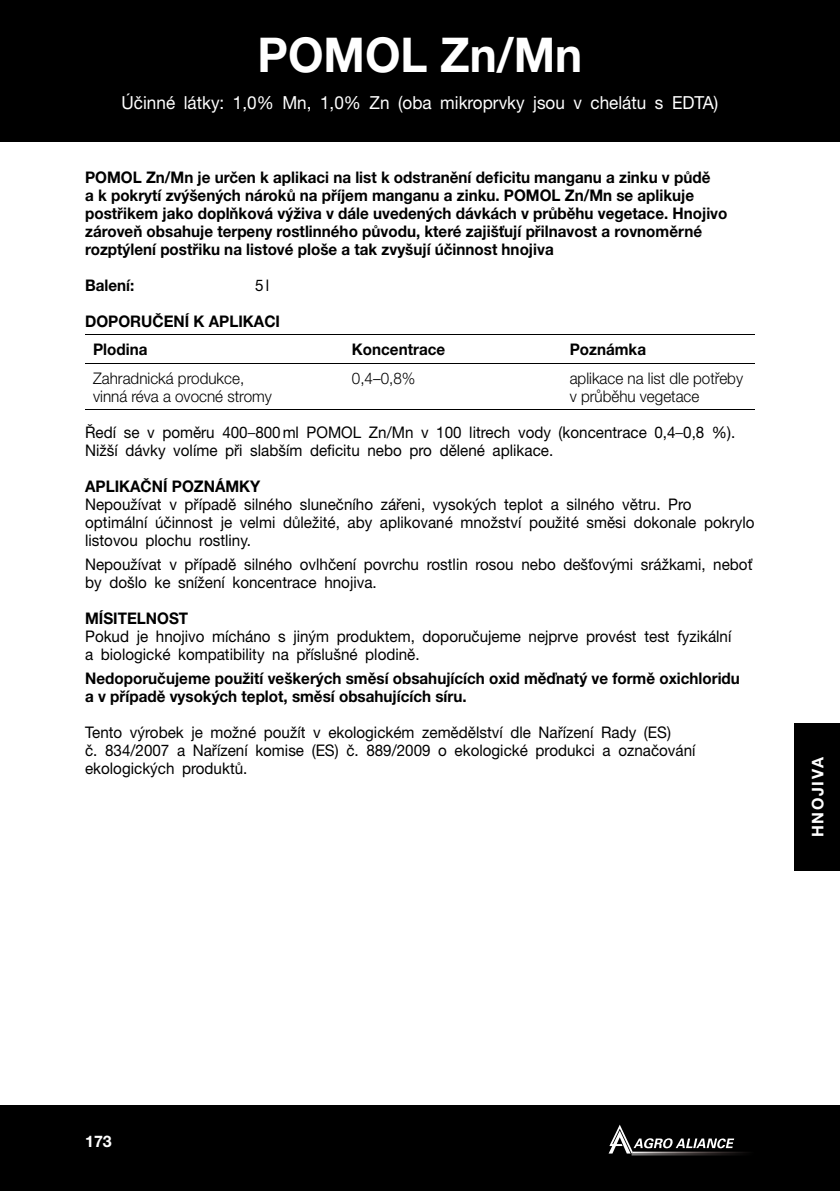
<style>
.page{position:relative;width:840px;height:1191px;background:#fff}
.page>*{position:absolute;margin:0;border:0;box-sizing:border-box;transform-origin:0 0}
.t1{font:700 48px "Helvetica Neue CE";color:#fff;scale:.95 1}
.t2{font:18px "Helvetica Neue CE";color:#fff;scale:.95 1}
.t3{font:16px/18px "Helvetica Neue CE";color:#000;scale:.95 1}
.t4{font:700 16px/18px "Helvetica Neue CE";color:#000;scale:.95 1}
.t5{font:300 16px/18px "Helvetica Neue CE";color:#000;scale:.95 1}
.t6{font:700 16px "Helvetica Neue CE";letter-spacing:.1em;color:#fff}
.s1{font-weight:300}
</style>
<div class="page">
<div style="left:0;top:1106px;width:839px;height:85px;background:#000"></div>
<svg style="left:631px;top:1154px;width:108px;height:1px"></svg>
<svg style="left:608px;top:1124px;width:139px;height:30px"></svg>
<div style="left:0;top:0;width:839px;height:142px;background:#000"></div>
<div style="left:794px;top:723px;width:45px;height:148px;background:#000"></div>
<hr style="left:85px;top:335px;width:259px;height:1px;background:#000">
<hr style="left:344px;top:335px;width:217px;height:1px;background:#000">
<hr style="left:561px;top:335px;width:193px;height:1px;background:#000">
<hr style="left:85px;top:363px;width:259px;height:1px;background:#000">
<hr style="left:344px;top:363px;width:217px;height:1px;background:#000">
<hr style="left:561px;top:363px;width:193px;height:1px;background:#000">
<hr style="left:85px;top:409px;width:259px;height:1px;background:#000">
<hr style="left:344px;top:409px;width:217px;height:1px;background:#000">
<hr style="left:561px;top:409px;width:193px;height:1px;background:#000">
<h1 class="t1" style="left:257px;top:28px;width:343px">POMOL Zn/Mn</h1>
<p class="t2" style="left:121px;top:92px;width:629px">Účinné látky: 1,0% Mn, 1,0% Zn (oba mikroprvky jsou v chelátu s EDTA)</p>
<p class="t4" style="left:85px;top:168px;width:677px">POMOL Zn/Mn je určen k aplikaci na list k odstranění deficitu manganu a zinku v půdě<br>a k pokrytí zvýšených nároků na příjem manganu a zinku. POMOL Zn/Mn se aplikuje postřikem jako doplňková výživa v dále uvedených dávkách v průběhu vegetace. Hnojivo zároveň obsahuje terpeny rostlinného původu, které zajišťují přilnavost a rovnoměrné rozptýlení postřiku na listové ploše a tak zvyšují účinnost hnojiva</p>
<p class="t4" style="left:85px;top:276px;width:53px">Balení:</p>
<p class="t3" style="left:255px;top:276px;width:16px">5 l</p>
<p class="t4" style="left:93px;top:307px;width:198px;line-height:28.8px;text-indent:-8px">DOPORUČENÍ K APLIKACI<br>Plodina</p>
<p class="t4" style="left:352px;top:341px;width:100px">Koncentrace</p>
<p class="t4" style="left:569px;top:341px;width:82px">Poznámka</p>
<p class="t5" style="left:93px;top:369px;width:189px">Zahradnická produkce, vinná réva a ovocné stromy</p>
<p class="t5" style="left:352px;top:369px;width:68px">0,4–0,8%</p>
<p class="t5" style="left:569px;top:369px;width:184px">aplikace na list dle potřeby v průběhu vegetace</p>
<p class="t3" style="left:85px;top:423px;width:685px">Ředí se v poměru 400<span class="s1">–</span>800 ml POMOL Zn/Mn v 100 litrech vody (koncentrace 0,4<span class="s1">–</span>0,8 %).<br>Nižší dávky volíme při slabším deficitu nebo pro dělené aplikace.</p>
<p class="t4" style="left:85px;top:477px;width:186px">APLIKAČNÍ POZNÁMKY</p>
<p class="t3" style="left:85px;top:495px;width:705px">Nepoužívat v případě silného slunečního zářeni, vysokých teplot a silného větru. Pro optimální účinnost je velmi důležité, aby aplikované množství použité směsi dokonale pokrylo listovou plochu rostliny.</p>
<p class="t3" style="left:85px;top:555px;width:703px">Nepoužívat v případě silného ovlhčení povrchu rostlin rosou nebo dešťovými srážkami, neboť by došlo ke snížení koncentrace hnojiva.</p>
<p class="t4" style="left:85px;top:609px;width:110px">MÍSITELNOST</p>
<p class="t3" style="left:85px;top:627px;width:681px">Pokud je hnojivo mícháno s jiným produktem, doporučujeme nejprve provést test fyzikální a biologické kompatibility na příslušné plodině.</p>
<p class="t4" style="left:85px;top:669px;width:690px">Nedoporučujeme použití veškerých směsí obsahujících oxid měďnatý ve formě oxichloridu a v případě vysokých teplot, směsí obsahujících síru.</p>
<p class="t3" style="left:85px;top:723px;width:643px">Tento výrobek je možné použít v ekologickém zemědělství dle Nařízení Rady (ES)<br>č. 834/2007 a Nařízení komise (ES) č. 889/2009 o ekologické produkci a označování ekologických produktů.</p>
<p class="t6" style="left:808px;top:837px;width:81px;rotate:-90deg">HNOJIVA</p>
<p class="t6" style="left:85px;top:1132px;width:28px">173</p>
</div>
